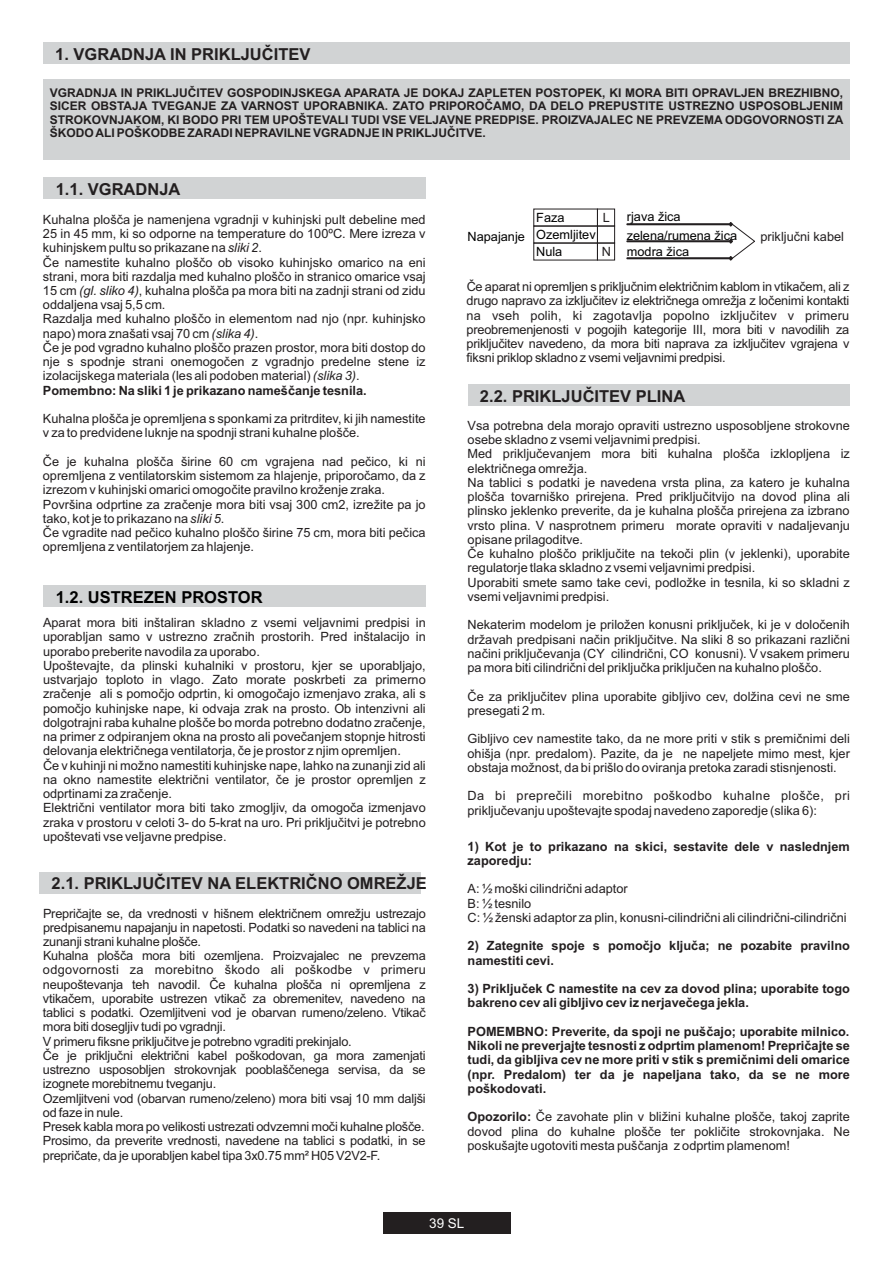
<style>
.page{position:relative;width:893px;height:1263px;background:#fff}
.page>*{position:absolute;margin:0;border:0;box-sizing:border-box;transform-origin:0 0}
.t1{font:700 16.5px "Arial";color:#231f20}
.t2{font:700 16.5px "Arial";color:#000}
.t3{font:13.5px "Arial";color:#fff}
.t4{font:12.75px/14.2px "Arial";color:#231f20}
.t5{font:700 12.75px/14.2px "Arial";color:#231f20}
.t6{font:12.75px/17px "Arial";color:#000}
.t7{font:700 12px/13.4px "Arial";color:#231f20;text-align:justify}
.s1{font-style:italic}
.s2{font-weight:700}
</style>
<div class="page">
<div style="left:43px;top:43px;width:807px;height:21px;background:#d1d3d4"></div>
<div style="left:383px;top:1212px;width:127px;height:21px;background:#231f20"></div>
<div style="left:43px;top:79px;width:807px;height:81px;background:#d1d3d4"></div>
<div style="left:43px;top:178px;width:383px;height:21px;background:#d1d3d4"></div>
<div style="left:43px;top:586px;width:383px;height:21px;background:#d1d3d4"></div>
<div style="left:39px;top:872px;width:382px;height:21px;background:#d1d3d4"></div>
<div style="left:533px;top:226px;width:65px;height:17px;border:1px solid #231f20"></div>
<div style="left:533px;top:243px;width:65px;height:17px;border:1px solid #231f20"></div>
<div style="left:597px;top:209px;width:18px;height:17px;border:1px solid #231f20"></div>
<div style="left:597px;top:226px;width:18px;height:17px;border:1px solid #231f20"></div>
<div style="left:597px;top:243px;width:18px;height:17px;border:1px solid #231f20"></div>
<svg style="left:626px;top:222px;width:129px;height:38px"></svg>
<div style="left:468px;top:384px;width:381px;height:22px;background:#d1d3d4"></div>
<p class="t1" style="left:55px;top:48px;width:257px">1. VGRADNJA IN PRIKLJUČITEV</p>
<p class="t7" style="left:50px;top:87px;width:795px">VGRADNJA IN PRIKLJUČITEV GOSPODINJSKEGA APARATA JE DOKAJ ZAPLETEN POSTOPEK, KI MORA BITI OPRAVLJEN BREZHIBNO, SICER OBSTAJA TVEGANJE ZA VARNOST UPORABNIKA. ZATO PRIPOROČAMO, DA DELO PREPUSTITE USTREZNO USPOSOBLJENIM STROKOVNJAKOM, KI BODO PRI TEM UPOŠTEVALI TUDI VSE VELJAVNE PREDPISE. PROIZVAJALEC NE PREVZEMA ODGOVORNOSTI ZA ŠKODO ALI POŠKODBE ZARADI NEPRAVILNE VGRADNJE IN PRIKLJUČITVE.</p>
<p class="t1" style="left:56px;top:183px;width:126px">1.1 . VGRADNJA</p>
<p class="t4" style="left:43px;top:213px;width:384px">Kuhalna plošča je namenjena vgradnji v kuhinjski pult debeline med 25 in 45 mm, ki so odporne na temperature do 100ºC. Mere izreza v kuhinjskem pultu so prikazane na <span class="s1">sliki 2</span>.<br>Če namestite kuhalno ploščo ob visoko kuhinjsko omarico na eni strani, mora biti razdalja med kuhalno ploščo in stranico omarice vsaj 15 cm <span class="s1">(gl. sliko 4)</span>, kuhalna plošča pa mora biti na zadnji strani od zidu oddaljena vsaj 5,5 cm.<br>Razdalja med kuhalno ploščo in elementom nad njo (npr. kuhinjsko napo) mora znašati vsaj 70 cm <span class="s1">(slika 4)</span>.<br>Če je pod vgradno kuhalno ploščo prazen prostor, mora biti dostop do nje s spodnje strani onemogočen z vgradnjo predelne stene iz izolacijskega materiala (les ali podoben material) <span class="s1">(slika 3)</span>.<br><span class="s2">Pomembno: Na sliki 1 je prikazano nameščanje tesnila.</span></p>
<p class="t4" style="left:43px;top:413px;width:384px">Kuhalna plošča je opremljena s sponkami za pritrditev, ki jih namestite v za to predvidene luknje na spodnji strani kuhalne plošče.</p>
<p class="t4" style="left:43px;top:455px;width:384px">Če je kuhalna plošča širine 60 cm vgrajena nad pečico, ki ni opremljena z ventilatorskim sistemom za hlajenje, priporočamo, da z izrezom v kuhinjski omarici omogočite pravilno kroženje zraka.<br>Površina odprtine za zračenje mora biti vsaj 300 cm2, izrežite pa jo tako, kot je to prikazano na <span class="s1">sliki 5</span>.<br>Če vgradite nad pečico kuhalno ploščo širine 75 cm, mora biti pečica opremljena z ventilatorjem za hlajenje.</p>
<p class="t2" style="left:56px;top:591px;width:208px">1.2. USTREZEN PROSTOR</p>
<p class="t4" style="left:43px;top:617px;width:384px">Aparat mora biti inštaliran skladno z vsemi veljavnimi predpisi in uporabljan samo v ustrezno zračnih prostorih. Pred inštalacijo in uporabo preberite navodila za uporabo.<br>Upoštevajte, da plinski kuhalniki v prostoru, kjer se uporabljajo, ustvarjajo toploto in vlago. Zato morate poskrbeti za primerno zračenje ali s pomočjo odprtin, ki omogočajo izmenjavo zraka, ali s pomočjo kuhinjske nape, ki odvaja zrak na prosto. Ob intenzivni ali dolgotrajni raba kuhalne plošče bo morda potrebno dodatno zračenje, na primer z odpiranjem okna na prosto ali povečanjem stopnje hitrosti delovanja električnega ventilatorja, če je prostor z njim opremljen.<br>Če v kuhinji ni možno namestiti kuhinjske nape, lahko na zunanji zid ali na okno namestite električni ventilator, če je prostor opremljen z odprtinami za zračenje.<br>Električni ventilator mora biti tako zmogljiv, da omogoča izmenjavo zraka v prostoru v celoti 3- do 5-krat na uro. Pri priključitvi je potrebno upoštevati vse veljavne predpise.</p>
<p class="t1" style="left:52px;top:877px;width:377px">2.1. PRIKLJUČITEV NA ELEKTRIČNO OMREŽJE</p>
<p class="t4" style="left:43px;top:907px;width:384px">Prepričajte se, da vrednosti v hišnem električnem omrežju ustrezajo predpisanemu napajanju in napetosti. Podatki so navedeni na tablici na zunanji strani kuhalne plošče.<br>Kuhalna plošča mora biti ozemljena. Proizvajalec ne prevzema odgovornosti za morebitno škodo ali poškodbe v primeru neupoštevanja teh navodil. Če kuhalna plošča ni opremljena z vtikačem, uporabite ustrezen vtikač za obremenitev, navedeno na tablici s podatki. Ozemljitveni vod je obarvan rumeno/zeleno. Vtikač mora biti dosegljiv tudi po vgradnji.<br>V primeru fiksne priključitve je potrebno vgraditi prekinjalo.<br>Če je priključni električni kabel poškodovan, ga mora zamenjati ustrezno usposobljen strokovnjak pooblaščenega servisa, da se izognete morebitnemu tveganju.<br>Ozemljitveni vod (obarvan rumeno/zeleno) mora biti vsaj 10 mm daljši od faze in nule.<br>Presek kabla mora po velikosti ustrezati odvzemni moči kuhalne plošče.<br>Prosimo, da preverite vrednosti, navedene na tablici s podatki, in se prepričate, da je uporabljen kabel tipa 3x0.75 mm² H05 V2V2-F.</p>
<p class="t6" style="left:627px;top:208px;width:112px;line-height:18.6px">rjava žica zelena/rumena žica</p>
<p class="t6" style="left:627px;top:244px;width:64px">modra žica</p>
<p class="t6" style="left:536px;top:211px;width:61px">Faza<br>Ozemljitev<br>Nula</p>
<p class="t4" style="left:603px;top:212px;width:9px">L</p>
<p class="t4" style="left:760px;top:231px;width:85px">priključni kabel</p>
<p class="t6" style="left:468px;top:229px;width:59px">Napajanje</p>
<p class="t4" style="left:467px;top:281px;width:384px;text-align:justify">Če aparat ni opremljen s priključnim električnim kablom in vtikačem, ali z drugo napravo za izključitev iz električnega omrežja z ločenimi kontakti na vseh polih, ki zagotavlja popolno izključitev v primeru preobremenjenosti v pogojih kategorije III, mora biti v navodilih za priključitev navedeno, da mora biti naprava za izključitev vgrajena v fiksni priklop skladno z vsemi veljavnimi predpisi.</p>
<p class="t1" style="left:480px;top:390px;width:207px">2.2. PRIKLJUČITEV PLINA</p>
<p class="t4" style="left:468px;top:419px;width:384px">Vsa potrebna dela morajo opraviti ustrezno usposobljene strokovne osebe skladno z vsemi veljavnimi predpisi.<br>Med priključevanjem mora biti kuhalna plošča izklopljena iz električnega omrežja.<br>Na tablici s podatki je navedena vrsta plina, za katero je kuhalna plošča tovarniško prirejena. Pred priključitvijo na dovod plina ali plinsko jeklenko preverite, da je kuhalna plošča prirejena za izbrano vrsto plina. V nasprotnem primeru morate opraviti v nadaljevanju opisane prilagoditve.<br>Če kuhalno ploščo priključite na tekoči plin (v jeklenki), uporabite regulatorje tlaka skladno z vsemi veljavnimi predpisi.<br>Uporabiti smete samo take cevi, podložke in tesnila, ki so skladni z vsemi veljavnimi predpisi.</p>
<p class="t4" style="left:468px;top:619px;width:384px;text-align:justify">Nekaterim modelom je priložen konusni priključek, ki je v določenih državah predpisani način priključitve. Na sliki 8 so prikazani različni načini priključevanja (CY cilindrični, CO konusni). V vsakem primeru pa mora biti cilindrični del priključka priključen na kuhalno ploščo.</p>
<p class="t4" style="left:468px;top:690px;width:384px">Če za priključitev plina uporabite gibljivo cev, dolžina cevi ne sme presegati 2 m.</p>
<p class="t4" style="left:468px;top:733px;width:384px;text-align:justify">Gibljivo cev namestite tako, da ne more priti v stik s premičnimi deli ohišja (npr. predalom). Pazite, da je ne napeljete mimo mest, kjer obstaja možnost, da bi prišlo do oviranja pretoka zaradi stisnjenosti.</p>
<p class="t4" style="left:467px;top:790px;width:384px">Da bi preprečili morebitno poškodbo kuhalne plošče, pri priključevanju upoštevajte spodaj navedeno zaporedje (slika 6):</p>
<p class="t5" style="left:468px;top:840px;width:384px">1) Kot je to prikazano na skici, sestavite dele v naslednjem zaporedju:</p>
<p class="t4" style="left:468px;top:883px;width:381px">A: ½ moški cilindrični adaptor<br>B: ½ tesnilo<br>C: ½ ženski adaptor za plin, konusni-cilindrični ali cilindrični-cilindrični</p>
<p class="t5" style="left:468px;top:940px;width:384px">2) Zategnite spoje s pomočjo ključa; ne pozabite pravilno namestiti cevi.</p>
<p class="t5" style="left:468px;top:983px;width:384px">3) Priključek C namestite na cev za dovod plina; uporabite togo bakreno cev ali gibljivo cev iz nerjavečega jekla.</p>
<p class="t5" style="left:468px;top:1025px;width:384px;text-align:justify">POMEMBNO: Preverite, da spoji ne puščajo; uporabite milnico.<br>Nikoli ne preverjajte tesnosti z odprtim plamenom! Prepričajte se tudi, da gibljiva cev ne more priti v stik s premičnimi deli omarice (npr. Predalom) ter da je napeljana tako, da se ne more poškodovati.</p>
<p class="t4" style="left:468px;top:1111px;width:384px;text-align:justify"><span class="s2">Opozorilo:</span> Če zavohate plin v bližini kuhalne plošče, takoj zaprite dovod plina do kuhalne plošče ter pokličite strokovnjaka. Ne poskušajte ugotoviti mesta puščanja z odprtim plamenom!</p>
<p class="t4" style="left:602px;top:246px;width:11px">N</p>
<p class="t3" style="left:429px;top:1218px;width:37px">39 SL</p>
</div>
